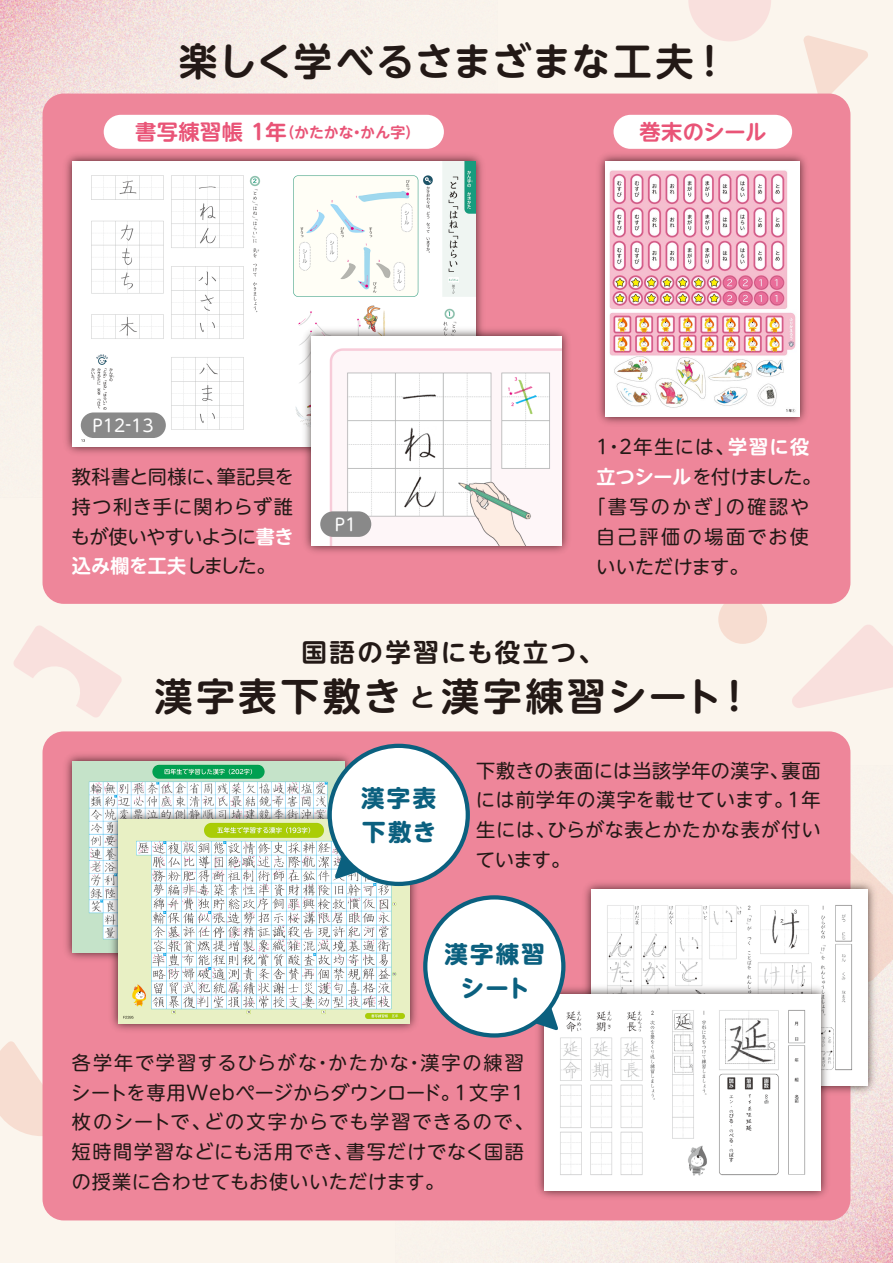
<style>
.page{position:relative;width:893px;height:1263px;background:#fbf5ed}
.page>*{position:absolute;margin:0;border:0;box-sizing:border-box;transform-origin:0 0}
.t1{font:700 38.25px "UD Shin M Go Pr 6 N De";letter-spacing:.1em;color:#231916}
.t2{font:700 38.25px "UD Shin M Go Pr 6 N De";letter-spacing:.03em;color:#231916}
.t3{font:700 25.5px "UD Shin M Go Pr 6 N De";letter-spacing:.095em;color:#231916}
.t4{font:700 23.4px/34px "UD Shin M Go Pr 6 N";letter-spacing:.1em;color:#0b607f}
.t5{font:700 21.3px "UD Shin M Go Pr 6 N De";letter-spacing:-.015em;color:#e95477}
.t6{font:19.2px/29.7px "UD Shin M Go Pr 6 N";letter-spacing:.04em;color:#231916;text-align:justify}
.t7{font:19.2px "UD Shin M Go Pr 6 N";letter-spacing:.12em;color:#231916}
.t8{font:700 19.2px "UD Shin M Go Pr 6 N De";letter-spacing:.01em;color:#fff}
.t9{font:19.2px "UD Shin M Go Pr 6 N";letter-spacing:.13em;color:#231916}
.t10{font:19.2px "UD Shin M Go Pr 6 N";color:#231916}
.t11{font:16.95px "UD Shin M Go Pr 6 N";color:#fff}
.t12{font:700 14.85px "UD Shin M Go Pr 6 N De";color:#e95477}
.s1{font-size:21.3px}
.s2{font-family:"UD Shin M Go Pr 6 N De";font-weight:700;color:#fff}
.s3{font-family:"UD Shin M Go Pr 6 N";font-weight:400;color:#231916}
.s4{font-size:25.5px}
</style>
<div class="page">
<img style="left:341px;top:734px;width:552px;height:529px">
<img style="left:0;top:0;width:552px;height:552px">
<svg style="left:850px;top:811px;width:43px;height:172px"></svg>
<svg style="left:803px;top:35px;width:65px;height:66px"></svg>
<svg style="left:13px;top:625px;width:109px;height:92px"></svg>
<svg style="left:0;top:1041px;width:43px;height:95px"></svg>
<div style="left:718px;top:595px;width:49px;height:49px;background:#f7ddd1;border-radius:50%"></div>
<svg style="left:792px;top:625px;width:101px;height:83px"></svg>
<svg style="left:688px;top:0;width:83px;height:41px"></svg>
<div style="left:43px;top:94px;width:807px;height:510px;background:#ee869a;border-radius:21px"></div>
<div style="left:43px;top:731px;width:807px;height:489px;background:#ee869a;border-radius:21px"></div>
<img style="left:599px;top:154px;width:207px;height:270px">
<img style="left:606px;top:162px;width:194px;height:255px">
<img style="left:66px;top:754px;width:292px;height:205px">
<img style="left:72px;top:761px;width:273px;height:191px">
<img style="left:106px;top:806px;width:316px;height:225px">
<img style="left:119px;top:819px;width:290px;height:204px">
<img style="left:585px;top:876px;width:295px;height:222px">
<img style="left:591px;top:889px;width:276px;height:196px">
<svg style="left:335px;top:843px;width:35px;height:36px"></svg>
<div style="left:330px;top:746px;width:138px;height:138px;background:#fff;border-radius:50%"></div>
<div style="left:328px;top:744px;width:142px;height:142px;border:4px solid #0b607f;border-radius:50%"></div>
<img style="left:66px;top:154px;width:416px;height:299px">
<img style="left:72px;top:162px;width:403px;height:284px">
<div style="left:81px;top:412px;width:85px;height:26px;background:#898989;border-radius:13px"></div>
<img style="left:299px;top:324px;width:270px;height:228px">
<img style="left:312px;top:337px;width:250px;height:208px">
<div style="left:320px;top:511px;width:51px;height:26px;background:#898989;border-radius:13px"></div>
<div style="left:104px;top:115px;width:340px;height:34px;background:#fff;border-radius:17px"></div>
<div style="left:613px;top:115px;width:179px;height:34px;background:#fff;border-radius:17px"></div>
<img style="left:538px;top:982px;width:296px;height:215px">
<img style="left:544px;top:995px;width:277px;height:196px">
<svg style="left:523px;top:995px;width:35px;height:35px"></svg>
<div style="left:425px;top:897px;width:138px;height:138px;background:#fff;border-radius:50%"></div>
<div style="left:423px;top:895px;width:142px;height:142px;border:4px solid #0b607f;border-radius:50%"></div>
<h1 class="t2" style="left:179px;top:29px;width:551px">楽しく学べるさまざまな工夫！</h1>
<p class="t12" style="left:135px;top:119px;width:286px"><span class="s1">書写練習帳 1年</span>（かたかな・かん字）</p>
<p class="t5" style="left:639px;top:114px;width:128px">巻末のシール</p>
<p class="t11" style="left:93px;top:411px;width:63px">P12-13</p>
<p class="t6" style="left:71px;top:461px;width:224px">教科書と同様に、筆記具を持つ利き手に関わらず誰もが使いやすいように<span class="s2">書き</span></p>
<p class="t8" style="left:72px;top:550px;width:205px">込み欄を工夫<span class="s3">しました。</span></p>
<p class="t11" style="left:335px;top:510px;width:23px">P1</p>
<p class="t6" style="left:593px;top:431px;width:218px">１・２年生には、<span class="s2">学習に役</span></p>
<p class="t6" style="left:596px;top:461px;width:226px"><span class="s2">立つシール</span>を付けました。</p>
<p class="t7" style="left:586px;top:491px;width:225px">「書写のかぎ」の確認や</p>
<p class="t9" style="left:596px;top:520px;width:214px">自己評価の場面でお使</p>
<p class="t10" style="left:596px;top:550px;width:154px">いいただけます。</p>
<h2 class="t3" style="left:301px;top:630px;width:304px">国語の学習にも役立つ、</h2>
<h1 class="t1" style="left:154px;top:664px;width:600px">漢字表下敷き<span class="s4">と</span>漢字練習シート！</h1>
<p class="t4" style="left:361px;top:779px;width:76px">漢字表下敷き</p>
<p class="t6" style="left:476px;top:754px;width:346px">下敷きの表面には当該学年の漢字、裏面には前学年の漢字を載せています。1年生には、ひらがな表とかたかな表が付いています。</p>
<p class="t4" style="left:444px;top:935px;width:102px;text-align:center">漢字練習シート</p>
<p class="t6" style="left:71px;top:1046px;width:464px;text-align:left">各学年で学習するひらがな・かたかな・漢字の練習シートを専用Webページからダウンロード。1文字1枚のシートで、どの文字からでも学習できるので、短時間学習などにも活用でき、書写だけでなく国語の授業に合わせてもお使いいただけます。</p>
</div>
